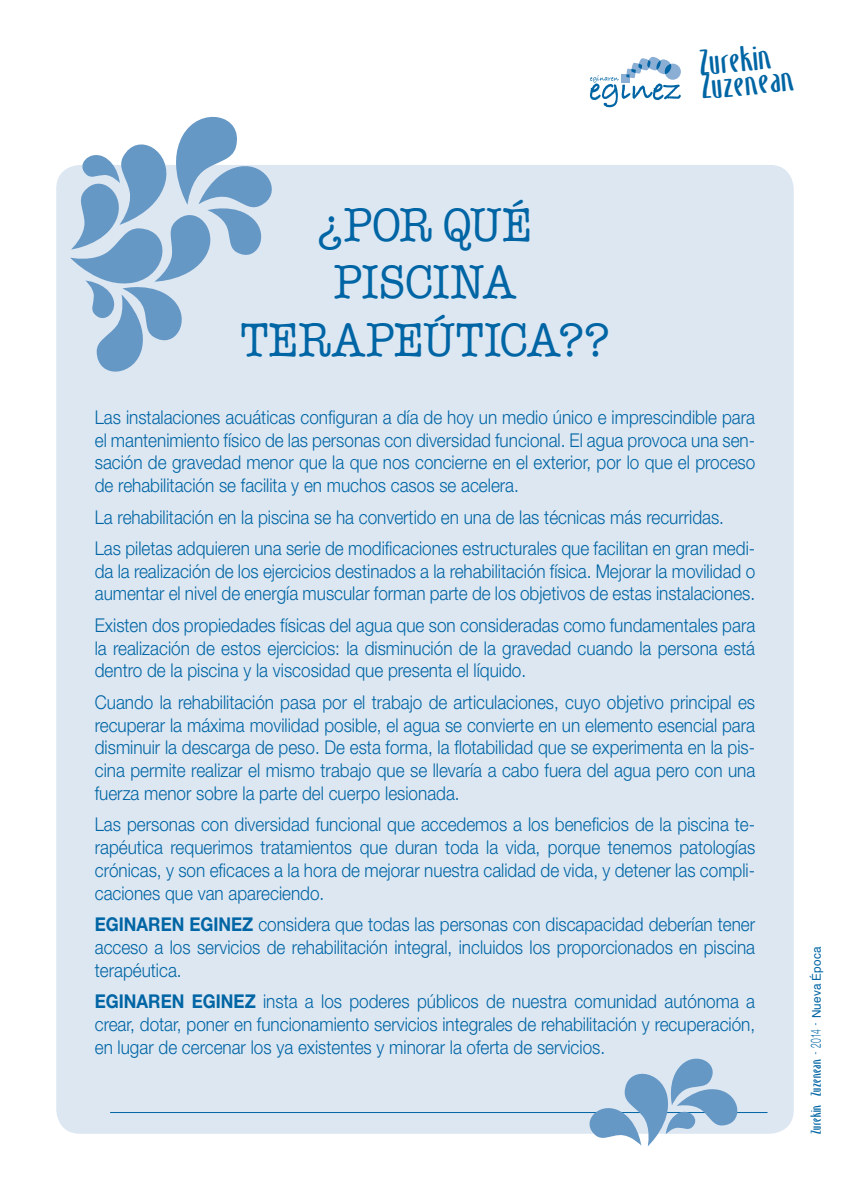
<style>
.page{position:relative;width:850px;height:1190px;background:#fff}
.page>*{position:absolute;margin:0;border:0;box-sizing:border-box;transform-origin:0 0}
.t1{font:48px/57.6px "American Typewriter";letter-spacing:-.005em;color:#0065a4;text-align:center;scale:.92 1}
.t2{font:700 34px/24px "Monika";color:#0065a4;scale:1.25 1}
.t3{font:300 19px/22.8px "Helvetica Neue";color:#0065a4;text-align:justify;scale:.9 1}
.t4{font:700 14px "Monika";color:#0065a4;scale:1.2 1}
.s1{font-weight:700}
.s2{font-family:"Helvetica Neue";font-weight:300}
.s3{font-family:"Helvetica";font-weight:400;font-size:12px}
</style>
<div class="page">
<svg style="left:647px;top:57px;width:13px;height:13px"></svg>
<svg style="left:638px;top:58px;width:12px;height:12px"></svg>
<svg style="left:589px;top:60px;width:91px;height:47px"></svg>
<div style="left:56px;top:165px;width:737px;height:968px;background:#dde7f2;border-radius:24px"></div>
<hr style="left:110px;top:1112px;width:657px;height:1px;background:#0065a4">
<svg style="left:70px;top:116px;width:202px;height:256px"></svg>
<svg style="left:579px;top:1058px;width:165px;height:88px"></svg>
<h2 class="t2" style="left:698px;top:50px;width:76px;rotate:-5deg">Zurekin<br>Zuzenean</h2>
<h1 class="t1" style="left:240px;top:194px;width:403px">¿POR QUÉ<br>PISCINA<br>TERAPEÚTICA??</h1>
<p class="t3" style="left:95px;top:405px;width:735px">Las instalaciones acuáticas configuran a día de hoy un medio único e imprescindible para el mantenimiento físico de las personas con diversidad funcional. El agua provoca una sen&shy;sación de gravedad menor que la que nos concierne en el exterior, por lo que el proceso de rehabilitación se facilita y en muchos casos se acelera.</p>
<p class="t3" style="left:95px;top:500px;width:735px;line-height:31.4px">La rehabilitación en la piscina se ha convertido en una de las técnicas más recurridas.<br>Las piletas adquieren una serie de modificaciones estructurales que facilitan en gran medi-</p>
<p class="t3" style="left:95px;top:559px;width:735px">da la realización de los ejercicios destinados a la rehabilitación física. Mejorar la movilidad o aumentar el nivel de energía muscular forman parte de los objetivos de estas instalaciones.</p>
<p class="t3" style="left:95px;top:613px;width:735px">Existen dos propiedades físicas del agua que son consideradas como fundamentales para la realización de estos ejercicios: la disminución de la gravedad cuando la persona está dentro de la piscina y la viscosidad que presenta el líquido.</p>
<p class="t3" style="left:95px;top:690px;width:735px">Cuando la rehabilitación pasa por el trabajo de articulaciones, cuyo objetivo principal es recuperar la máxima movilidad posible, el agua se convierte en un elemento esencial para disminuir la descarga de peso. De esta forma, la flotabilidad que se experimenta en la pis&shy;cina permite realizar el mismo trabajo que se llevaría a cabo fuera del agua pero con una fuerza menor sobre la parte del cuerpo lesionada.</p>
<p class="t3" style="left:95px;top:812px;width:735px">Las personas con diversidad funcional que accedemos a los beneficios de la piscina te&shy;rapéutica requerimos tratamientos que duran toda la vida, porque tenemos patologías crónicas, y son eficaces a la hora de mejorar nuestra calidad de vida, y detener las compli&shy;caciones que van apareciendo.</p>
<p class="t3" style="left:95px;top:912px;width:735px"><span class="s1">EGINAREN EGINEZ</span> considera que todas las personas con discapacidad deberían tener acceso a los servicios de rehabilitación integral, incluidos los proporcionados en piscina terapéutica.</p>
<p class="t3" style="left:95px;top:989px;width:735px"><span class="s1">EGINAREN EGINEZ</span> insta a los poderes públicos de nuestra comunidad autónoma a crear, dotar, poner en funcionamiento servicios integrales de rehabilitación y recuperación, en lugar de cercenar los ya existentes y minorar la oferta de servicios.</p>
<p class="t4" style="left:807px;top:1133px;width:158px;rotate:-90deg">Zurekin Zuzenean - <span class="s2">2014</span> - <span class="s3">Nueva Época</span></p>
</div>
